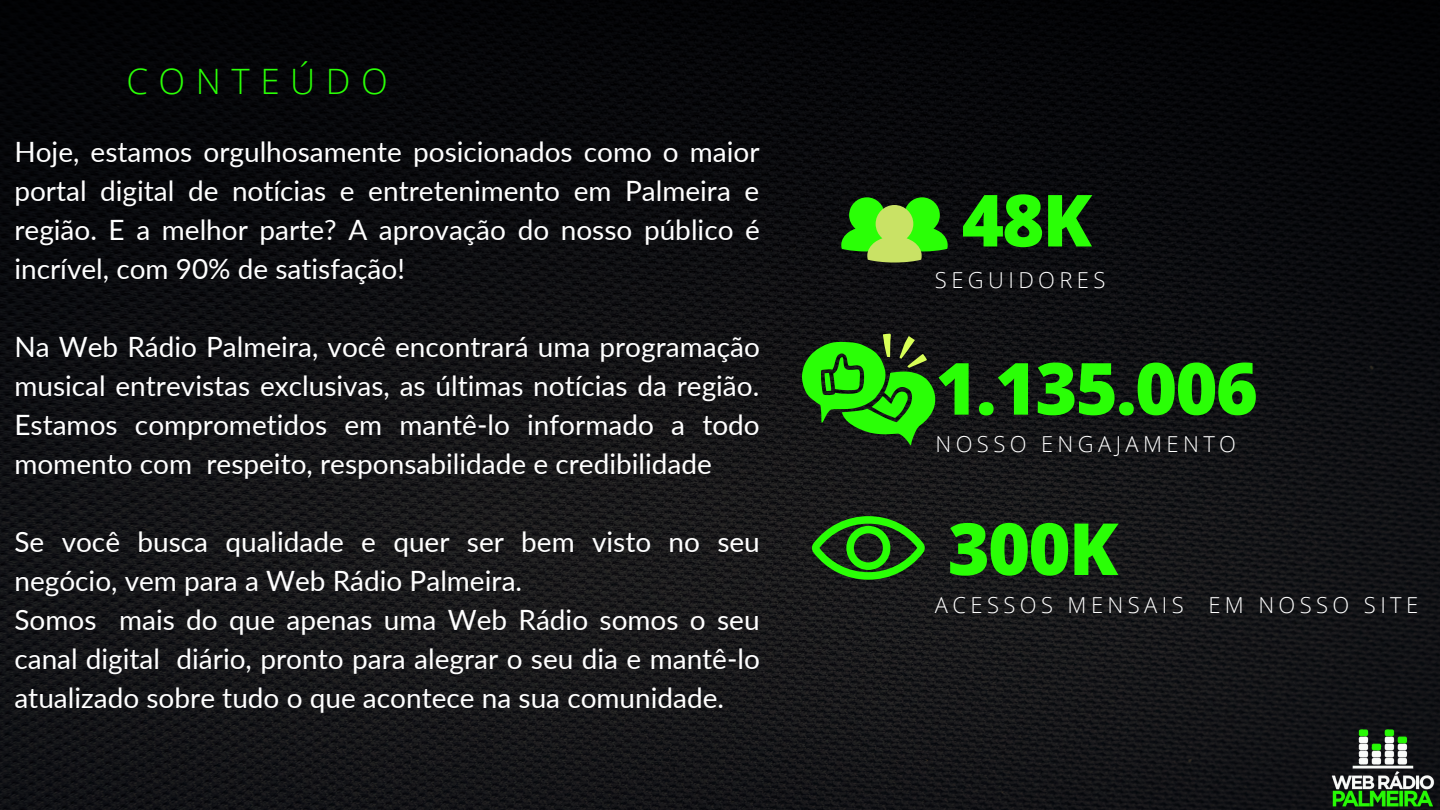
<style>
.page{position:relative;width:1440px;height:810px;background:#fff}
.page>*{position:absolute;margin:0;border:0;box-sizing:border-box;transform-origin:0 0}
.t1{font:800 72px "Open Sans";letter-spacing:-.025em;color:#2aff06}
.t2{font:300 35px "Open Sans";letter-spacing:.3em;color:#2aff06}
.t3{font:28px/39px "Lato";color:#fff;text-align:justify}
.t4{font:300 22px "Open Sans";letter-spacing:.2em;color:#fff}
</style>
<div class="page">
<img style="left:0;top:0;width:1440px;height:810px">
<svg style="left:841px;top:197px;width:107px;height:66px;background:#52b425"></svg>
<svg style="left:802px;top:334px;width:133px;height:111px;background:#238c0f"></svg>
<svg style="left:812px;top:516px;width:113px;height:64px;background:#1f7013"></svg>
<img style="left:1327px;top:723px;width:113px;height:87px">
<p class="t2" style="left:126px;top:57px;width:263px">CONTEÚDO</p>
<p class="t3" style="left:14px;top:132px;width:747px">Hoje, estamos orgulhosamente posicionados como o maior portal digital de notícias e entretenimento em Palmeira e região. E a melhor parte? A aprovação do nosso público é incrível, com 90% de satisfação!</p>
<p class="t3" style="left:14px;top:327px;width:747px">Na Web Rádio Palmeira, você encontrará uma programação musical entrevistas exclusivas, as últimas notícias da região.<br>Estamos comprometidos em mantê-lo informado a todo momento com respeito, responsabilidade e credibilidade</p>
<p class="t3" style="left:14px;top:522px;width:747px">Se você busca qualidade e quer ser bem visto no seu negócio, vem para a Web Rádio Palmeira.</p>
<p class="t3" style="left:14px;top:600px;width:747px">Somos mais do que apenas uma Web Rádio somos o seu canal digital diário, pronto para alegrar o seu dia e mantê-lo atualizado sobre tudo o que acontece na sua comunidade.</p>
<p class="t1" style="left:962px;top:170px;width:132px">48K</p>
<p class="t4" style="left:935px;top:265px;width:172px">SEGUIDORES</p>
<p class="t1" style="left:936px;top:338px;width:324px">1.135.006</p>
<p class="t4" style="left:936px;top:429px;width:302px">NOSSO ENGAJAMENTO</p>
<p class="t1" style="left:948px;top:498px;width:172px">300K</p>
<p class="t4" style="left:935px;top:589px;width:485px">ACESSOS MENSAIS EM NOSSO SITE</p>
</div>
